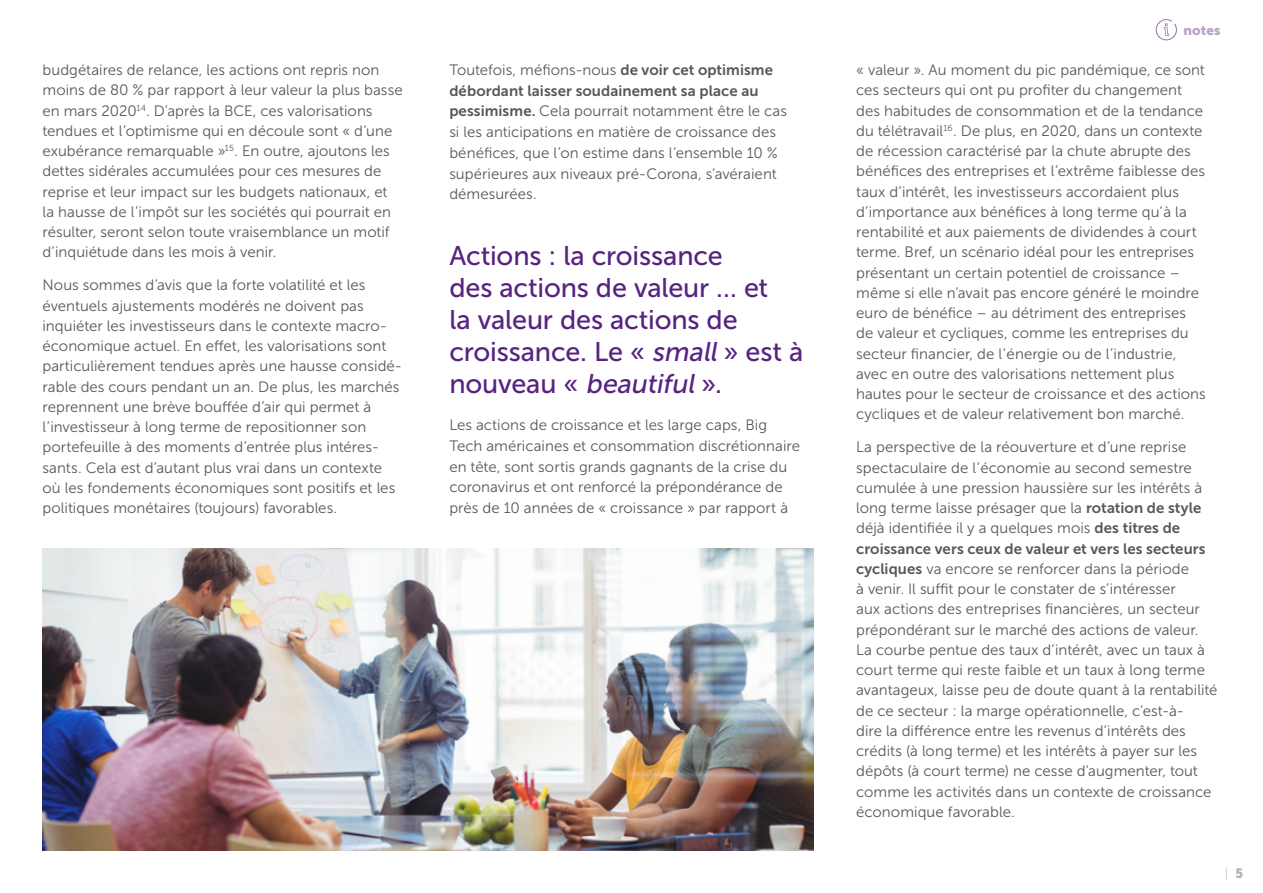
<style>
.page{position:relative;width:1263px;height:893px;background:#fff}
.page>*{position:absolute;margin:0;border:0;box-sizing:border-box;transform-origin:0 0}
.titre_c15{font:27px/32px "Museo Sans 500";letter-spacing:-.005em;color:#572381}
.body_c_8_5_10_5{font:15px/20.2px "Museo Sans 300";letter-spacing:.005em;color:#58585a}
.t1{font:13.5px "Museo Sans 900";letter-spacing:.005em;color:#b8a2ca}
.t2{font:13.5px "Museo Sans 100";color:#b1b3b4}
.s1{font-family:"Museo Sans 700"}
.s2{font-style:italic}
.s3{font-family:"Museo Sans 900"}
</style>
<div class="page">
<img style="left:43px;top:549px;width:771px;height:301px">
<svg style="left:1156px;top:19px;width:21px;height:21px"></svg>
<p class="body_c_8_5_10_5" style="left:43px;top:60px;width:362px">budgétaires de relance, les actions ont repris non moins de 80 % par rapport à leur valeur la plus basse en mars 2020<sup>14</sup>. D’après la BCE, ces valorisations tendues et l’optimisme qui en découle sont « d’une exubérance remarquable »<sup>15</sup>. En outre, ajoutons les dettes sidérales accumulées pour ces mesures de reprise et leur impact sur les budgets nationaux, et la hausse de l’impôt sur les sociétés qui pourrait en résulter, seront selon toute vraisemblance un motif d’inquiétude dans les mois à venir.</p>
<p class="body_c_8_5_10_5" style="left:43px;top:275px;width:358px">Nous sommes d’avis que la forte volatilité et les éventuels ajustements modérés ne doivent pas inquiéter les investisseurs dans le contexte macro&shy;économique actuel. En effet, les valorisations sont particulièrement tendues après une hausse considé&shy;rable des cours pendant un an. De plus, les marchés reprennent une brève bouffée d’air qui permet à l’investisseur à long terme de repositionner son portefeuille à des moments d’entrée plus intéres&shy;sants. Cela est d’autant plus vrai dans un contexte où les fondements économiques sont positifs et les politiques monétaires (toujours) favorables.</p>
<p class="body_c_8_5_10_5" style="left:449px;top:60px;width:339px;line-height:20.7px">Toutefois, méfions-nous <span class="s1">de voir cet optimisme débordant laisser soudainement sa place au pessimisme.</span> Cela pourrait notamment être le cas si les anticipations en matière de croissance des bénéfices, que l’on estime dans l’ensemble 10 % supérieures aux niveaux pré-Corona, s’avéraient démesurées.</p>
<p class="titre_c15" style="left:449px;top:239px;width:355px">Actions : la croissance<br>des actions de valeur … et<br>la valeur des actions de croissance. Le « <span class="s2">small</span> » est à n o u ve a u « <span class="s2">beautiful</span> ».</p>
<p class="body_c_8_5_10_5" style="left:449px;top:415px;width:352px;line-height:20.7px">Les actions de croissance et les large caps, Big Tech américaines et consommation discrétionnaire en tête, sont sortis grands gagnants de la crise du coronavirus et ont renforcé la prépondérance de près de 10 années de « croissance » par rapport à</p>
<p class="t1" style="left:1183px;top:22px;width:39px">notes</p>
<p class="body_c_8_5_10_5" style="left:856px;top:60px;width:351px">« valeur ». Au moment du pic pandémique, ce sont ces secteurs qui ont pu profiter du changement des habitudes de consommation et de la tendance du télétravail<sup>16</sup>. De plus, en 2020, dans un contexte de récession caractérisé par la chute abrupte des bénéfices des entreprises et l’extrême faiblesse des taux d’intérêt, les investisseurs accordaient plus d’importance aux bénéfices à long terme qu’à la rentabilité et aux paiements de dividendes à court terme. Bref, un scénario idéal pour les entreprises présentant un certain potentiel de croissance – même si elle n’avait pas encore généré le moindre euro de bénéfice – au détriment des entreprises de valeur et cycliques, comme les entreprises du secteur financier, de l’énergie ou de l’industrie, avec en outre des valorisations nettement plus hautes pour le secteur de croissance et des actions cycliques et de valeur relativement bon marché.</p>
<p class="body_c_8_5_10_5" style="left:856px;top:437px;width:363px">La perspective de la réouverture et d’une reprise spectaculaire de l’économie au second semestre cumulée à une pression haussière sur les intérêts à long terme laisse présager que la <span class="s1">rotation de style </span>déjà identifiée il y a quelques mois <span class="s1">des titres de croissance vers ceux de valeur et vers les secteurs cycliques</span> va encore se renforcer dans la période<br>à venir. Il suffit pour le constater de s’intéresser<br>aux actions des entreprises financières, un secteur prépondérant sur le marché des actions de valeur.<br>La courbe pentue des taux d’intérêt, avec un taux à court terme qui reste faible et un taux à long terme avantageux, laisse peu de doute quant à la rentabilité de ce secteur : la marge opérationnelle, c’est-à-<br>dire la différence entre les revenus d’intérêts des crédits (à long terme) et les intérêts à payer sur les dépôts (à court terme) ne cesse d’augmenter, tout comme les activités dans un contexte de croissance économique favorable.</p>
<p class="t2" style="left:1225px;top:866px;width:20px">| <span class="s3">5</span></p>
</div>
